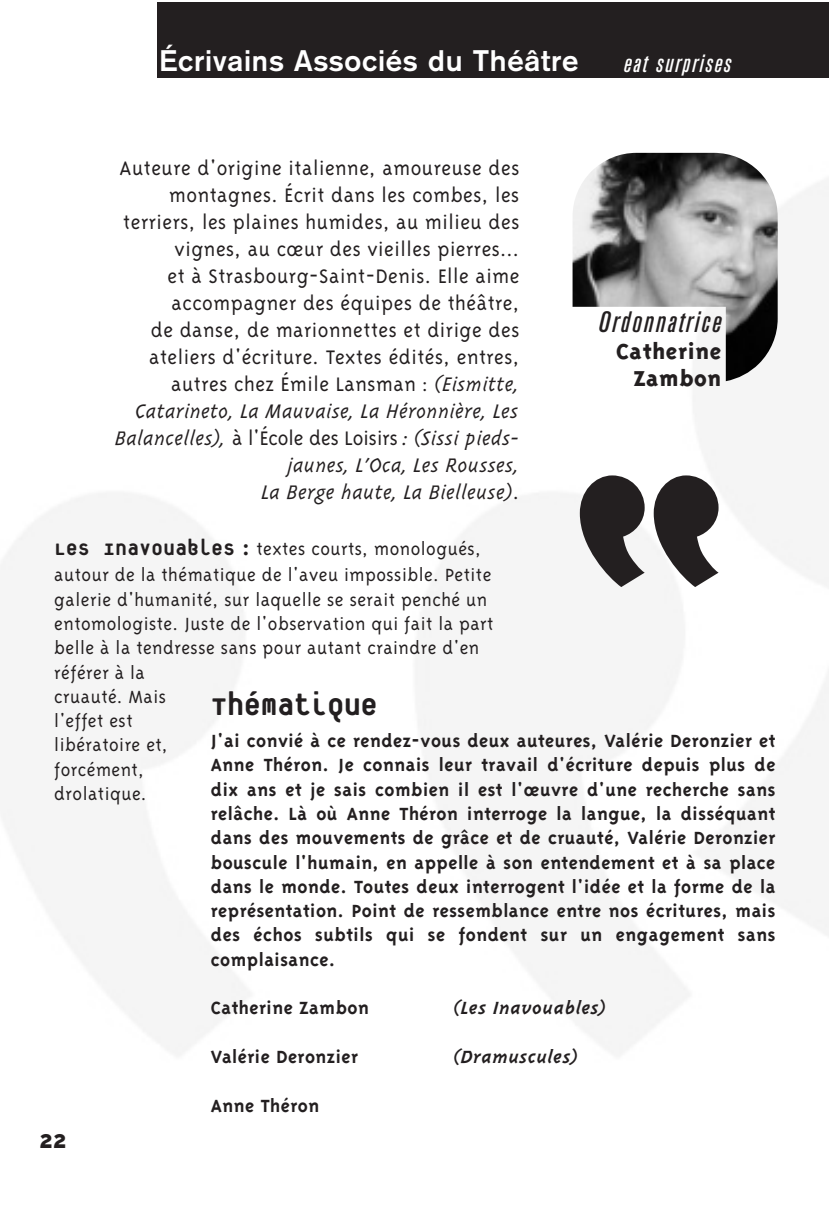
<style>
.page{position:relative;width:831px;height:1213px;background:#fff}
.page>*{position:absolute;margin:0;border:0;box-sizing:border-box;transform-origin:0 0}
.t1{font:800 360px "Triplex";color:#231f20}
.t2{font:800 36px "Platelet";color:#231f20}
.t3{font:700 29.25px "Akzidenz Grotesk";letter-spacing:.03em;color:#fff}
.t4{font:italic 500 condensed 29.25px "Akzidenz Grotesk BE";letter-spacing:.07em;color:#231f20}
.t5{font:800 29.25px "Triplex";color:#231f20}
.t6{font:800 24.75px/27px "Triplex";letter-spacing:.025em;color:#231f20;text-align:right}
.t7{font:italic 500 condensed 24.75px "Akzidenz Grotesk BE";letter-spacing:.07em;color:#fff}
.t8{font:300 22.5px/27px "Triplex";letter-spacing:.025em;color:#231f20;text-align:right}
.t9{font:700 20.25px/24.3px "Triplex";letter-spacing:.025em;color:#231f20;text-align:justify}
.t10{font:300 20.25px/24.3px "Triplex";letter-spacing:.025em;color:#231f20}
.t11{font:italic 700 20.25px "Triplex";letter-spacing:.025em;color:#231f20}
.s1{font-style:italic}
.s2{font-family:"Platelet";font-weight:800;font-size:24.75px}
.s3{font-weight:700;font-size:24.75px}
</style>
<div class="page">
<img style="left:1px;top:152px;width:827px;height:903px">
<div style="left:157px;top:2px;width:671px;height:76px;background:#231f20"></div>
<img style="left:572px;top:153px;width:205px;height:228px">
<h3 class="t3" style="left:159px;top:50px;width:420px">Écrivains Associés du Théâtre</h3>
<p class="t7" style="left:623px;top:55px;width:109px">eat surprises</p>
<p class="t8" style="left:115px;top:156px;width:405px">Auteure d'origine italienne, amoureuse des montagnes. Écrit dans les combes, les terriers, les plaines humides, au milieu des vignes, au cœur des vieilles pierres…<br>et à Strasbourg-Saint-Denis. Elle aime accompagner des équipes de théâtre,<br>de danse, de marionnettes et dirige des ateliers d'écriture. Textes édités, entres, autres chez Émile Lansman : <span class="s1">(Eismitte, Catarineto, La Mauvaise, La Héronnière, Les Balancelles),</span> à l'École des Loisirs <span class="s1">: (Sissi pieds&shy;jaunes, L'Oca, Les Rousses,<br>La Berge haute, La Bielleuse)</span>.</p>
<h3 class="t4" style="left:598px;top:311px;width:124px">Ordonnatrice</h3>
<p class="t6" style="left:616px;top:339px;width:107px">Catherine<br>Zambon</p>
<h1 class="t1" style="left:564px;top:475px;width:170px">“</h1>
<p class="t10" style="left:54px;top:536px;width:438px;line-height:26.8px"><span class="s2">Les Inavouables</span> <span class="s3">:</span> textes courts, monologués, autour de la thématique de l'aveu impossible. Petite</p>
<p class="t10" style="left:54px;top:588px;width:440px">galerie d'humanité, sur laquelle se serait penché un entomologiste. Juste de l'observation qui fait la part belle à la tendresse sans pour autant craindre d'en référer à la<br>cruauté. Mais<br>l'effet est<br>libératoire et,<br>forcément,<br>drolatique.</p>
<h2 class="t2" style="left:211px;top:689px;width:168px">Thématique</h2>
<p class="t9" style="left:211px;top:730px;width:566px">J'ai convié à ce rendez-vous deux auteures, Valérie Deronzier et Anne Théron. Je connais leur travail d'écriture depuis plus de dix ans et je sais combien il est l'œuvre d'une recherche sans relâche. Là où Anne Théron interroge la langue, la disséquant dans des mouvements de grâce et de cruauté, Valérie Deronzier bouscule l'humain, en appelle à son entendement et à sa place dans le monde. Toutes deux interrogent l'idée et la forme de la représentation. Point de ressemblance entre nos écritures, mais des échos subtils qui se fondent sur un engagement sans complaisance.</p>
<p class="t9" style="left:211px;top:997px;width:159px">Catherine Zambon</p>
<p class="t11" style="left:454px;top:1000px;width:153px">(Les Inavouables)</p>
<p class="t9" style="left:211px;top:1046px;width:148px">Valérie Deronzier</p>
<p class="t11" style="left:454px;top:1048px;width:125px">(Dramuscules)</p>
<p class="t9" style="left:211px;top:1094px;width:110px">Anne Théron</p>
<h3 class="t5" style="left:39px;top:1127px;width:29px">22</h3>
</div>
